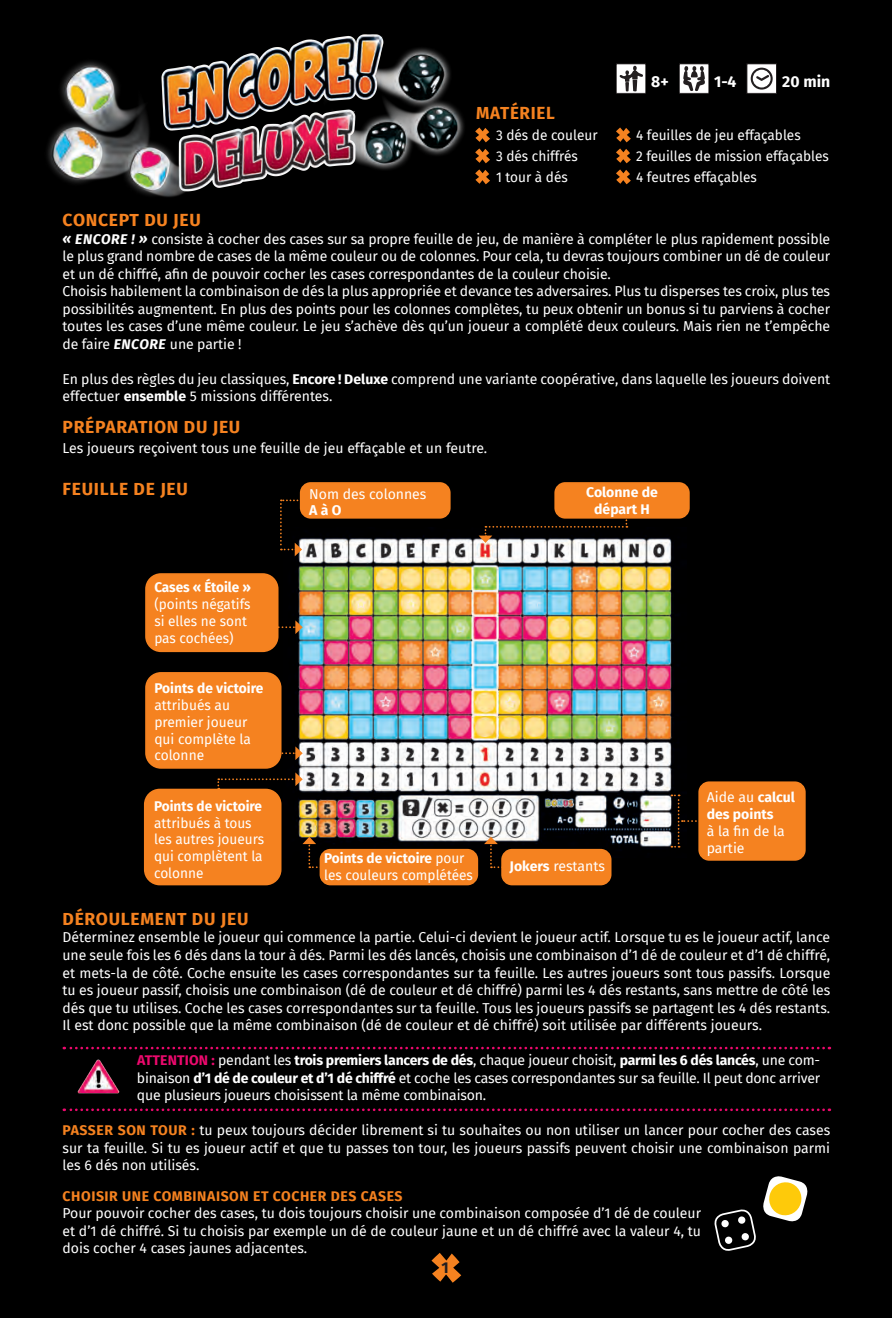
<style>
.page{position:relative;width:892px;height:1318px;background:#fff}
.page>*{position:absolute;margin:0;border:0;box-sizing:border-box;transform-origin:0 0}
.t1{font:700 17.5px "Fira Sans";letter-spacing:.04em;color:#f58220}
.t2{font:700 15.75px "Fira Sans";color:#fff}
.t3{font:700 15.75px "Fira Sans";color:#231f20}
.t4{font:14px/17.5px "Fira Sans";letter-spacing:-.005em;color:#fff}
.t5{font:700 14px/16.8px "Fira Sans";color:#fff;text-align:center}
.t6{font:700 14px "Fira Sans";letter-spacing:.04em;color:#f58220}
.s1{font-weight:700;font-style:italic}
.s2{font-weight:700}
.s3{font-weight:400}
.s4{font-weight:700;color:#ec096d}
.s5{font-weight:700;color:#f58220}
</style>
<div class="page">
<div style="left:0;top:0;width:891px;height:1318px;background:#000"></div>
<svg style="left:431px;top:1253px;width:30px;height:29px"></svg>
<svg style="left:64px;top:1046px;width:765px;height:3px"></svg>
<svg style="left:64px;top:1108px;width:765px;height:3px"></svg>
<img style="left:77px;top:1059px;width:43px;height:35px">
<img style="left:294px;top:527px;width:387px;height:331px">
<div style="left:555px;top:483px;width:133px;height:35px;background:#f58220;border-radius:10px"></div>
<div style="left:554px;top:482px;width:135px;height:36px;border:2px solid #f58220;border-radius:10px"></div>
<svg style="left:478px;top:516px;width:149px;height:27px"></svg>
<div style="left:300px;top:483px;width:149px;height:35px;background:#f58220;border-radius:10px"></div>
<div style="left:300px;top:482px;width:150px;height:36px;border:2px solid #f58220;border-radius:10px"></div>
<svg style="left:280px;top:499px;width:22px;height:57px"></svg>
<div style="left:146px;top:574px;width:131px;height:77px;background:#f58220;border-radius:15px"></div>
<div style="left:145px;top:573px;width:133px;height:79px;border:2px solid #f58220;border-radius:15px"></div>
<svg style="left:275px;top:620px;width:27px;height:14px"></svg>
<div style="left:699px;top:782px;width:105px;height:78px;background:#f58220;border-radius:10px"></div>
<div style="left:698px;top:781px;width:107px;height:79px;border:2px solid #f58220;border-radius:10px"></div>
<div style="left:146px;top:673px;width:134px;height:95px;background:#f58220;border-radius:15px"></div>
<div style="left:145px;top:672px;width:136px;height:96px;border:2px solid #f58220;border-radius:15px"></div>
<svg style="left:277px;top:746px;width:25px;height:14px"></svg>
<svg style="left:217px;top:772px;width:85px;height:17px"></svg>
<div style="left:145px;top:789px;width:135px;height:95px;background:#f58220;border-radius:15px"></div>
<div style="left:144px;top:788px;width:137px;height:97px;border:2px solid #f58220;border-radius:15px"></div>
<div style="left:502px;top:849px;width:108px;height:35px;background:#f58220;border-radius:10px"></div>
<div style="left:501px;top:849px;width:110px;height:36px;border:2px solid #f58220;border-radius:10px"></div>
<svg style="left:484px;top:836px;width:19px;height:32px"></svg>
<div style="left:320px;top:849px;width:157px;height:35px;background:#f58220;border-radius:10px"></div>
<div style="left:319px;top:849px;width:159px;height:36px;border:2px solid #f58220;border-radius:10px"></div>
<svg style="left:302px;top:836px;width:19px;height:32px"></svg>
<svg style="left:671px;top:794px;width:30px;height:53px"></svg>
<svg style="left:714px;top:1176px;width:94px;height:75px"></svg>
<img style="left:47px;top:34px;width:439px;height:163px">
<div style="left:616px;top:64px;width:29px;height:29px;background:#fff"></div>
<svg style="left:619px;top:66px;width:23px;height:26px"></svg>
<div style="left:679px;top:64px;width:29px;height:29px;background:#fff"></div>
<svg style="left:683px;top:66px;width:21px;height:25px"></svg>
<div style="left:746px;top:64px;width:30px;height:29px;background:#fff"></div>
<svg style="left:750px;top:68px;width:22px;height:22px"></svg>
<svg style="left:475px;top:127px;width:15px;height:15px"></svg>
<svg style="left:475px;top:148px;width:15px;height:15px"></svg>
<svg style="left:475px;top:169px;width:15px;height:15px"></svg>
<svg style="left:616px;top:127px;width:14px;height:15px"></svg>
<svg style="left:616px;top:148px;width:14px;height:15px"></svg>
<svg style="left:616px;top:169px;width:14px;height:15px"></svg>
<p class="t2" style="left:650px;top:68px;width:19px">8+</p>
<p class="t2" style="left:713px;top:68px;width:24px">1-4</p>
<p class="t2" style="left:781px;top:68px;width:49px">20 min</p>
<p class="t1" style="left:476px;top:98px;width:80px">MATÉRIEL</p>
<p class="t4" style="left:496px;top:125px;width:103px;line-height:21px">3 dés de couleur<br>3 dés chiffrés<br>1 tour à dés</p>
<p class="t4" style="left:635px;top:125px;width:194px;line-height:21px">4 feuilles de jeu effaçables<br>2 feuilles de mission effaçables<br>4 feutres effaçables</p>
<p class="t1" style="left:63px;top:205px;width:140px">CONCEPT DU JEU</p>
<p class="t4" style="left:62px;top:230px;width:768px"><span class="s1">« ENCORE ! »</span> consiste à cocher des cases sur sa propre feuille de jeu, de manière à compléter le plus rapidement possible le plus grand nombre de cases de la même couleur ou de colonnes. Pour cela, tu devras toujours combiner un dé de couleur et un dé chiffré, afin de pouvoir cocher les cases correspondantes de la couleur choisie.<br>Choisis habilement la combinaison de dés la plus appropriée et devance tes adversaires. Plus tu disperses tes croix, plus tes possibilités augmentent. En plus des points pour les colonnes complètes, tu peux obtenir un bonus si tu parviens à cocher toutes les cases d’une même couleur. Le jeu s’achève dès qu’un joueur a complété deux couleurs. Mais rien ne t’empêche de faire <span class="s1">ENCORE</span> une partie !</p>
<p class="t4" style="left:62px;top:370px;width:768px">En plus des règles du jeu classiques, <span class="s2">Encore ! Deluxe</span> comprend une variante coopérative, dans laquelle les joueurs doivent effectuer <span class="s2">ensemble</span> 5 missions différentes.</p>
<p class="t1" style="left:63px;top:412px;width:179px">PRÉPARATION DU JEU</p>
<p class="t4" style="left:62px;top:439px;width:426px">Les joueurs reçoivent tous une feuille de jeu effaçable et un feutre.</p>
<p class="t1" style="left:63px;top:474px;width:127px">FEUILLE DE JEU</p>
<p class="t5" style="left:586px;top:483px;width:73px">Colonne de départ H</p>
<p class="t4" style="left:309px;top:484px;width:119px">Nom des colonnes</p>
<p class="t5" style="left:309px;top:501px;width:34px">A à O</p>
<p class="t5" style="left:154px;top:578px;width:98px">Cases « Étoile »</p>
<p class="t4" style="left:154px;top:595px;width:98px;line-height:16.8px">(points négatifs si elles ne sont pas cochées)</p>
<p class="t5" style="left:154px;top:679px;width:110px">Points de victoire</p>
<p class="t4" style="left:154px;top:696px;width:98px;line-height:16.8px">attribués au premier joueur qui complète la colonne</p>
<p class="t5" style="left:154px;top:796px;width:109px">Points de victoire</p>
<p class="t4" style="left:154px;top:814px;width:111px;line-height:16.8px">attribués à tous les autres joueurs qui complètent la colonne</p>
<p class="t4" style="left:324px;top:849px;width:150px;line-height:16.8px"><span class="s2">Points de victoire</span> pour les couleurs complétées</p>
<p class="t4" style="left:509px;top:857px;width:97px"><span class="s2">Jokers</span> restants</p>
<p class="t5" style="left:706px;top:788px;width:90px;text-align:left"><span class="s3">Aide au</span> calcul des points</p>
<p class="t4" style="left:706px;top:822px;width:80px;line-height:16.8px">à la fin de la partie</p>
<p class="t1" style="left:63px;top:904px;width:187px">DÉROULEMENT DU JEU</p>
<p class="t4" style="left:62px;top:928px;width:768px;text-align:justify">Déterminez ensemble le joueur qui commence la partie. Celui-ci devient le joueur actif. Lorsque tu es le joueur actif, lance une seule fois les 6 dés dans la tour à dés. Parmi les dés lancés, choisis une combinaison d’1 dé de couleur et d’1 dé chiffré, et mets-la de côté. Coche ensuite les cases correspondantes sur ta feuille. Les autres joueurs sont tous passifs. Lorsque tu es joueur passif, choisis une combinaison (dé de couleur et dé chiffré) parmi les 4 dés restants, sans mettre de côté les dés que tu utilises. Coche les cases correspondantes sur ta feuille. Tous les joueurs passifs se partagent les 4 dés restants.<br>Il est donc possible que la même combinaison (dé de couleur et dé chiffré) soit utilisée par différents joueurs.</p>
<p class="t4" style="left:137px;top:1051px;width:684px;text-align:justify"><span class="s4">ATTENTION :</span> pendant les <span class="s2">trois premiers lancers de dés</span>, chaque joueur choisit, <span class="s2">parmi les 6 dés lancés</span>, une com&shy;binaison <span class="s2">d’1 dé de couleur et d’1 dé chiffré</span> et coche les cases correspondantes sur sa feuille. Il peut donc arriver que plusieurs joueurs choisissent la même combinaison.</p>
<p class="t4" style="left:62px;top:1121px;width:768px;text-align:justify"><span class="s5">PASSER SON TOUR :</span> tu peux toujours décider librement si tu souhaites ou non utiliser un lancer pour cocher des cases sur ta feuille. Si tu es joueur actif et que tu passes ton tour, les joueurs passifs peuvent choisir une combinaison parmi les 6 dés non utilisés.</p>
<p class="t6" style="left:63px;top:1184px;width:341px">CHOISIR UNE COMBINAISON ET COCHER DES CASES</p>
<p class="t4" style="left:62px;top:1204px;width:639px;text-align:justify">Pour pouvoir cocher des cases, tu dois toujours choisir une combinaison composée d’1 dé de couleur et d’1 dé chiffré. Si tu choisis par exemple un dé de couleur jaune et un dé chiffré avec la valeur 4, tu dois cocher 4 cases jaunes adjacentes.</p>
<p class="t3" style="left:441px;top:1253px;width:9px">1</p>
</div>
